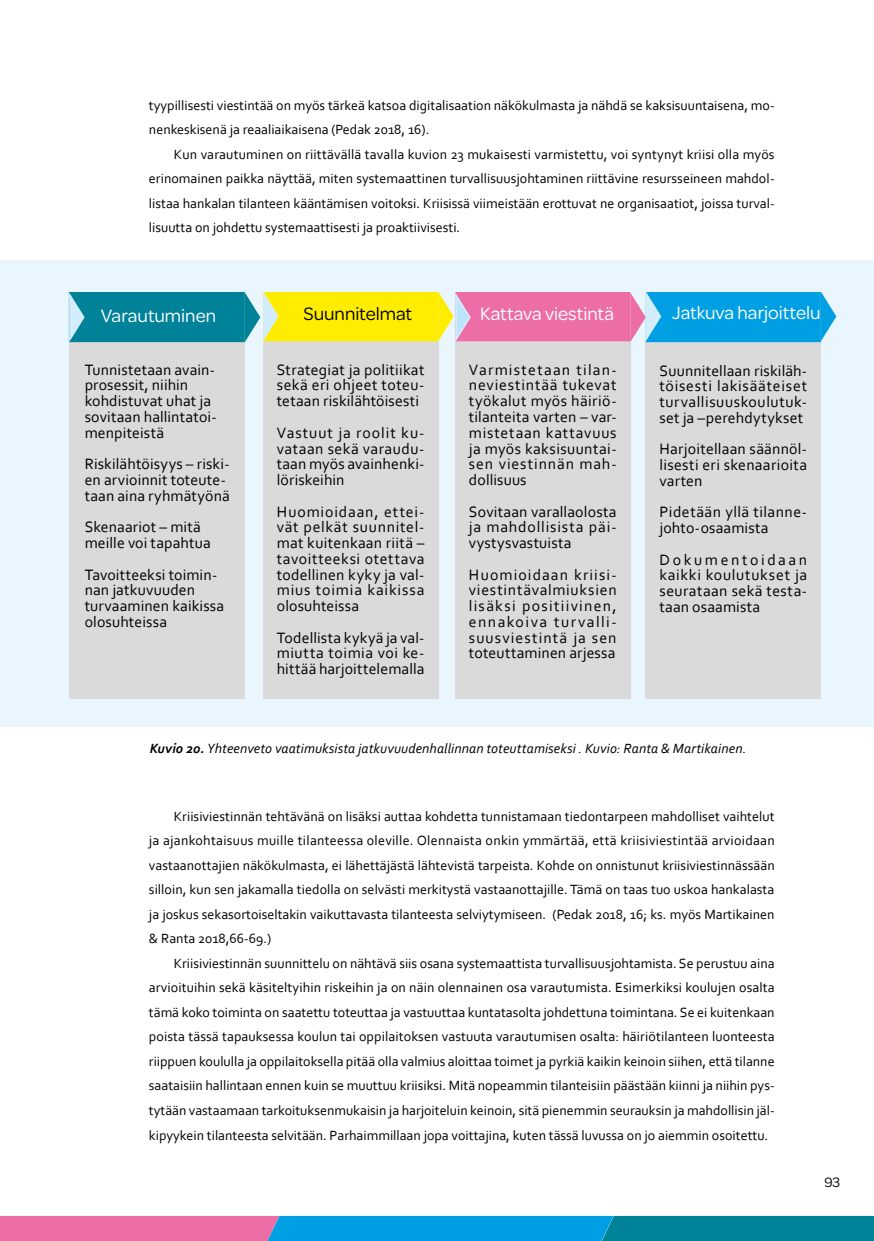
<style>
.page{position:relative;width:874px;height:1241px;background:#fff}
.page>*{position:absolute;margin:0;border:0;box-sizing:border-box;transform-origin:0 0}
.palluran_leipis{font:19.25px "Omnes";letter-spacing:-.005em;color:#fff}
.palluran_leipis-2{font:19.25px "Omnes";color:#000}
.leipis_ilman_sisenny{font:15.75px/15.8px "Corbel";letter-spacing:.02em;color:#000;text-align:justify}
.infoboxin_leipis{font:15.75px/15.8px "Corbel";letter-spacing:.01em;color:#000}
.t1{font:14.53px "Omnes";color:#000}
.leipis{font:14px/24.5px "Corbel";color:#000;text-align:justify}
.kuvateksti2{font:italic 14px "Corbel";letter-spacing:.01em;color:#000}
.s1{font-weight:700}
</style>
<div class="page">
<svg style="left:0;top:1215px;width:873px;height:25px"></svg>
<div style="left:0;top:260px;width:873px;height:467px;background:#eaf6fe"></div>
<div style="left:70px;top:341px;width:175px;height:357px;background:#dadada"></div>
<div style="left:263px;top:341px;width:175px;height:357px;background:#dadada"></div>
<div style="left:455px;top:341px;width:175px;height:357px;background:#dadada"></div>
<div style="left:645px;top:341px;width:175px;height:357px;background:#dadada"></div>
<div style="left:69px;top:292px;width:176px;height:50px;background:#008298"></div>
<div style="left:263px;top:292px;width:175px;height:49px;background:#ffed00"></div>
<div style="left:455px;top:292px;width:175px;height:49px;background:#ed6ea7"></div>
<div style="left:645px;top:292px;width:175px;height:50px;background:#009fe3"></div>
<svg style="left:68px;top:292px;width:18px;height:53px"></svg>
<svg style="left:244px;top:292px;width:36px;height:51px"></svg>
<svg style="left:437px;top:292px;width:35px;height:53px"></svg>
<svg style="left:629px;top:292px;width:33px;height:53px"></svg>
<svg style="left:819px;top:292px;width:18px;height:52px"></svg>
<p class="leipis" style="left:149px;top:92px;width:627px">tyypillisesti viestintää on myös tärkeä katsoa digitalisaation näkökulmasta ja nähdä se kaksisuuntaisena, mo&shy;nenkeskisenä ja reaaliaikaisena (Pedak 2018, 16).</p>
<p class="leipis" style="left:149px;top:141px;width:627px;text-indent:25px">Kun varautuminen on riittävällä tavalla kuvion 23 mukaisesti varmistettu, voi syntynyt kriisi olla myös erinomainen paikka näyttää, miten systemaattinen turvallisuusjohtaminen riittävine resursseineen mahdol&shy;listaa hankalan tilanteen kääntämisen voitoksi. Kriisissä viimeistään erottuvat ne organisaatiot, joissa turval&shy;lisuutta on johdettu systemaattisesti ja proaktiivisesti.</p>
<p class="palluran_leipis" style="left:101px;top:303px;width:117px">Varautuminen</p>
<p class="palluran_leipis-2" style="left:303px;top:301px;width:110px">Suunnitelmat</p>
<p class="palluran_leipis" style="left:480px;top:301px;width:135px">Kattava viestintä</p>
<p class="palluran_leipis" style="left:672px;top:300px;width:150px">Jatkuva harjoittelu</p>
<p class="infoboxin_leipis" style="left:85px;top:361px;width:133px">Tunnistetaan avain&shy;prosessit, niihin kohdistuvat uhat ja sovitaan hallintatoi&shy;menpiteistä</p>
<p class="infoboxin_leipis" style="left:85px;top:455px;width:147px">Riskilähtöisyys – riski&shy;en arvioinnit toteute&shy;taan aina ryhmätyönä</p>
<p class="infoboxin_leipis" style="left:85px;top:518px;width:127px">Skenaariot – mitä meille voi tapahtua</p>
<p class="infoboxin_leipis" style="left:85px;top:566px;width:141px">Tavoitteeksi toimin&shy;nan jatkuvuuden turvaaminen kaikissa olosuhteissa</p>
<p class="leipis_ilman_sisenny" style="left:276px;top:361px;width:149px">Strategiat ja politiikat sekä eri ohjeet toteu&shy;tetaan riskilähtöisesti</p>
<p class="leipis_ilman_sisenny" style="left:276px;top:424px;width:149px">Vastuut ja roolit ku&shy;vataan sekä varaudu&shy;taan myös avainhenki&shy;löriskeihin</p>
<p class="leipis_ilman_sisenny" style="left:276px;top:503px;width:149px">Huomioidaan, ettei&shy;vät pelkät suunnitel&shy;mat kuitenkaan riitä – tavoitteeksi otettava todellinen kyky ja val&shy;mius toimia kaikissa olosuhteissa</p>
<p class="leipis_ilman_sisenny" style="left:276px;top:629px;width:149px">Todellista kykyä ja val&shy;miutta toimia voi ke&shy;hittää harjoittelemalla</p>
<p class="leipis_ilman_sisenny" style="left:468px;top:361px;width:149px">Varmistetaan tilan&shy;neviestintää tukevat työkalut myös häiriö&shy;tilanteita varten – var&shy;mistetaan kattavuus ja myös kaksisuuntai&shy;sen viestinnän mah&shy;dollisuus</p>
<p class="leipis_ilman_sisenny" style="left:468px;top:503px;width:149px">Sovitaan varallaolosta ja mahdollisista päi&shy;vystysvastuista</p>
<p class="leipis_ilman_sisenny" style="left:468px;top:566px;width:149px">Huomioidaan kriisi&shy;viestintävalmiuksien lisäksi positiivinen, ennakoiva turvalli&shy;suusviestintä ja sen toteuttaminen arjessa</p>
<p class="leipis_ilman_sisenny" style="left:659px;top:362px;width:149px">Suunnitellaan riskiläh&shy;töisesti lakisääteiset turvallisuuskoulutuk&shy;set ja –perehdytykset</p>
<p class="leipis_ilman_sisenny" style="left:659px;top:441px;width:149px">Harjoitellaan säännöl&shy;lisesti eri skenaarioita varten</p>
<p class="leipis_ilman_sisenny" style="left:659px;top:504px;width:149px">Pidetään yllä tilanne&shy;johto-osaamista</p>
<p class="leipis_ilman_sisenny" style="left:659px;top:551px;width:149px">Dokumentoidaan kaikki koulutukset ja seurataan sekä testa&shy;taan osaamista</p>
<p class="kuvateksti2" style="left:150px;top:739px;width:598px"><span class="s1">Kuvio 2o.</span> Yhteenveto vaatimuksista jatkuvuudenhallinnan toteuttamiseksi . Kuvio: Ranta &amp; Martikainen.</p>
<p class="leipis" style="left:149px;top:803px;width:627px;text-indent:25px">Kriisiviestinnän tehtävänä on lisäksi auttaa kohdetta tunnistamaan tiedontarpeen mahdolliset vaihtelut ja ajankohtaisuus muille tilanteessa oleville. Olennaista onkin ymmärtää, että kriisiviestintää arvioidaan vastaanottajien näkökulmasta, ei lähettäjästä lähtevistä tarpeista. Kohde on onnistunut kriisiviestinnässään silloin, kun sen jakamalla tiedolla on selvästi merkitystä vastaanottajille. Tämä on taas tuo uskoa hankalasta ja joskus sekasortoiseltakin vaikuttavasta tilanteesta selviytymiseen. (Pedak 2018, 16; ks. myös Martikainen &amp; Ranta 2018,66-69.)</p>
<p class="leipis" style="left:149px;top:950px;width:627px;text-indent:25px">Kriisiviestinnän suunnittelu on nähtävä siis osana systemaattista turvallisuusjohtamista. Se perustuu aina arvioituihin sekä käsiteltyihin riskeihin ja on näin olennainen osa varautumista. Esimerkiksi koulujen osalta tämä koko toiminta on saatettu toteuttaa ja vastuuttaa kuntatasolta johdettuna toimintana. Se ei kuitenkaan poista tässä tapauksessa koulun tai oppilaitoksen vastuuta varautumisen osalta: häiriötilanteen luonteesta riippuen koululla ja oppilaitoksella pitää olla valmius aloittaa toimet ja pyrkiä kaikin keinoin siihen, että tilanne saataisiin hallintaan ennen kuin se muuttuu kriisiksi. Mitä nopeammin tilanteisiin päästään kiinni ja niihin pys&shy;tytään vastaamaan tarkoituksenmukaisin ja harjoiteluin keinoin, sitä pienemmin seurauksin ja mahdollisin jäl&shy;kipyykein tilanteesta selvitään. Parhaimmillaan jopa voittajina, kuten tässä luvussa on jo aiemmin osoitettu.</p>
<p class="t1" style="left:823px;top:1171px;width:17px">93</p>
</div>
